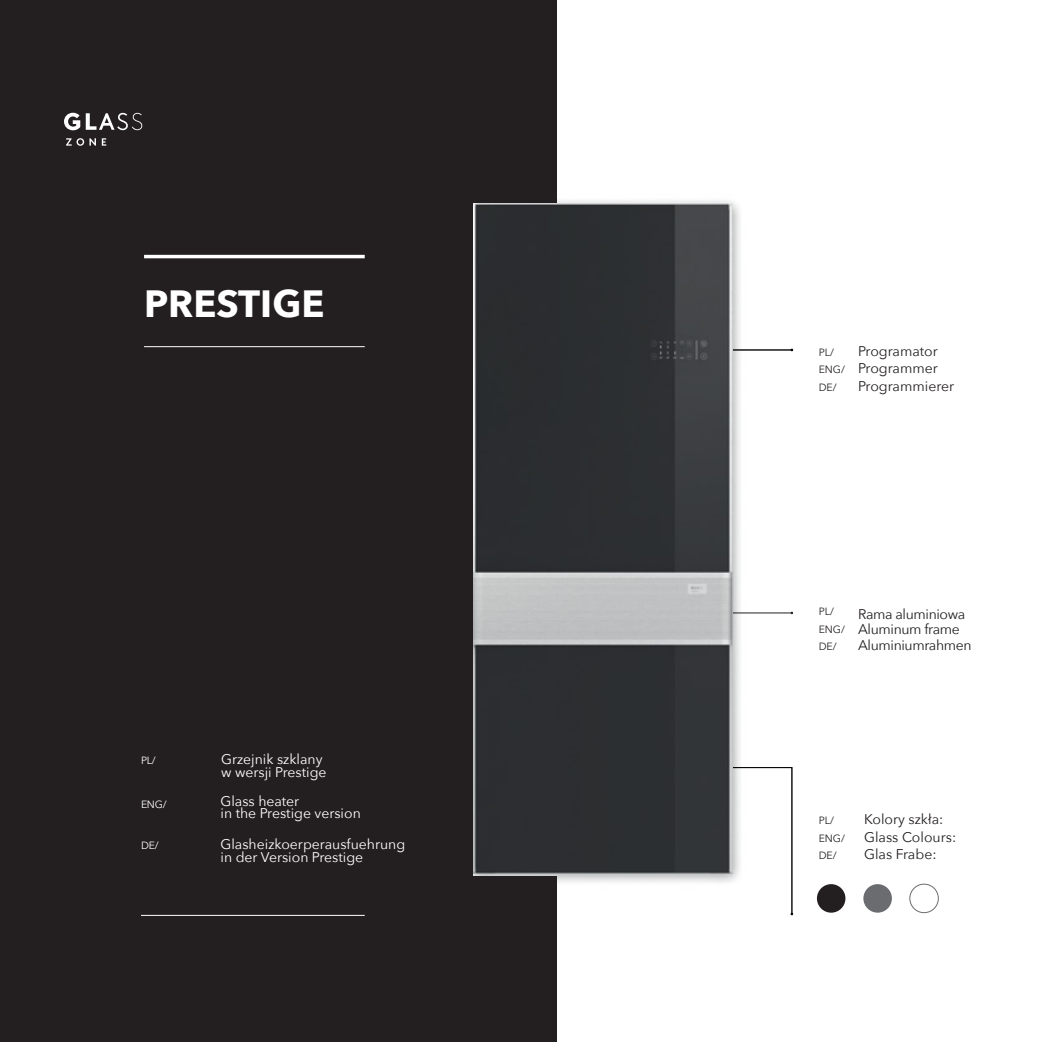
<style>
.page{position:relative;width:1042px;height:1042px;background:#fff}
.page>*{position:absolute;margin:0;border:0;box-sizing:border-box;transform-origin:0 0}
.t1{font:700 37.8px "Avenir Next";color:#fff}
.t2{font:14px/17.5px "Avenir Next";letter-spacing:-.01em;color:#231f20}
.t3{font:14px/12.2px "Avenir Next";color:#fff}
.t4{font:10.5px/17.5px "Avenir Next";color:#231f20}
.t5{font:10.5px "Avenir Next";letter-spacing:-.025em;color:#fff}
</style>
<div class="page">
<img style="left:556px;top:145px;width:231px;height:794px">
<hr style="left:645px;top:612px;width:147px;height:1px;background:#231f20">
<div style="left:0;top:0;width:556px;height:1042px;background:#231f20"></div>
<hr style="left:141px;top:915px;width:224px;height:1px;background:#fff">
<svg style="left:86px;top:113px;width:56px;height:17px"></svg>
<svg style="left:64px;top:113px;width:16px;height:17px"></svg>
<svg style="left:66px;top:138px;width:30px;height:8px"></svg>
<svg style="left:102px;top:138px;width:4px;height:8px"></svg>
<hr style="left:144px;top:346px;width:221px;height:1px;background:#fff">
<hr style="left:144px;top:255px;width:221px;height:3px;background:#fff">
<div style="left:817px;top:884px;width:28px;height:28px;background:#231f20;border-radius:50%"></div>
<div style="left:863px;top:884px;width:29px;height:28px;background:#6b6c6f;border-radius:50%"></div>
<div style="left:909px;top:883px;width:30px;height:30px;border:1px solid #6b6c6f;border-radius:50%"></div>
<svg style="left:646px;top:767px;width:147px;height:148px"></svg>
<hr style="left:712px;top:350px;width:80px;height:1px;background:#231f20">
<img style="left:474px;top:203px;width:258px;height:672px">
<h1 class="t1" style="left:144px;top:271px;width:182px">PRESTIGE</h1>
<p class="t5" style="left:141px;top:752px;width:16px">PL/</p>
<p class="t5" style="left:141px;top:795px;width:27px">ENG/</p>
<p class="t5" style="left:141px;top:837px;width:19px">DE/</p>
<p class="t3" style="left:221px;top:753px;width:107px">Grzejnik szklany w wersji Prestige</p>
<p class="t3" style="left:220px;top:794px;width:142px">Glass heater<br>in the Prestige version</p>
<p class="t3" style="left:220px;top:838px;width:186px">Glasheizkoerperausfuehrung in der Version Prestige</p>
<p class="t4" style="left:818px;top:343px;width:28px">PL/<br>ENG/<br>DE/</p>
<p class="t2" style="left:858px;top:341px;width:98px">Programator<br>Programmer<br>Programmierer</p>
<p class="t4" style="left:818px;top:602px;width:28px">PL/<br>ENG/<br>DE/</p>
<p class="t2" style="left:858px;top:605px;width:115px;line-height:15.8px">Rama aluminiowa<br>Aluminum frame<br>Aluminiumrahmen</p>
<p class="t4" style="left:818px;top:811px;width:28px">PL/<br>ENG/<br>DE/</p>
<p class="t2" style="left:864px;top:810px;width:93px">Kolory szkła:<br>Glass Colours:<br>Glas Frabe:</p>
</div>
